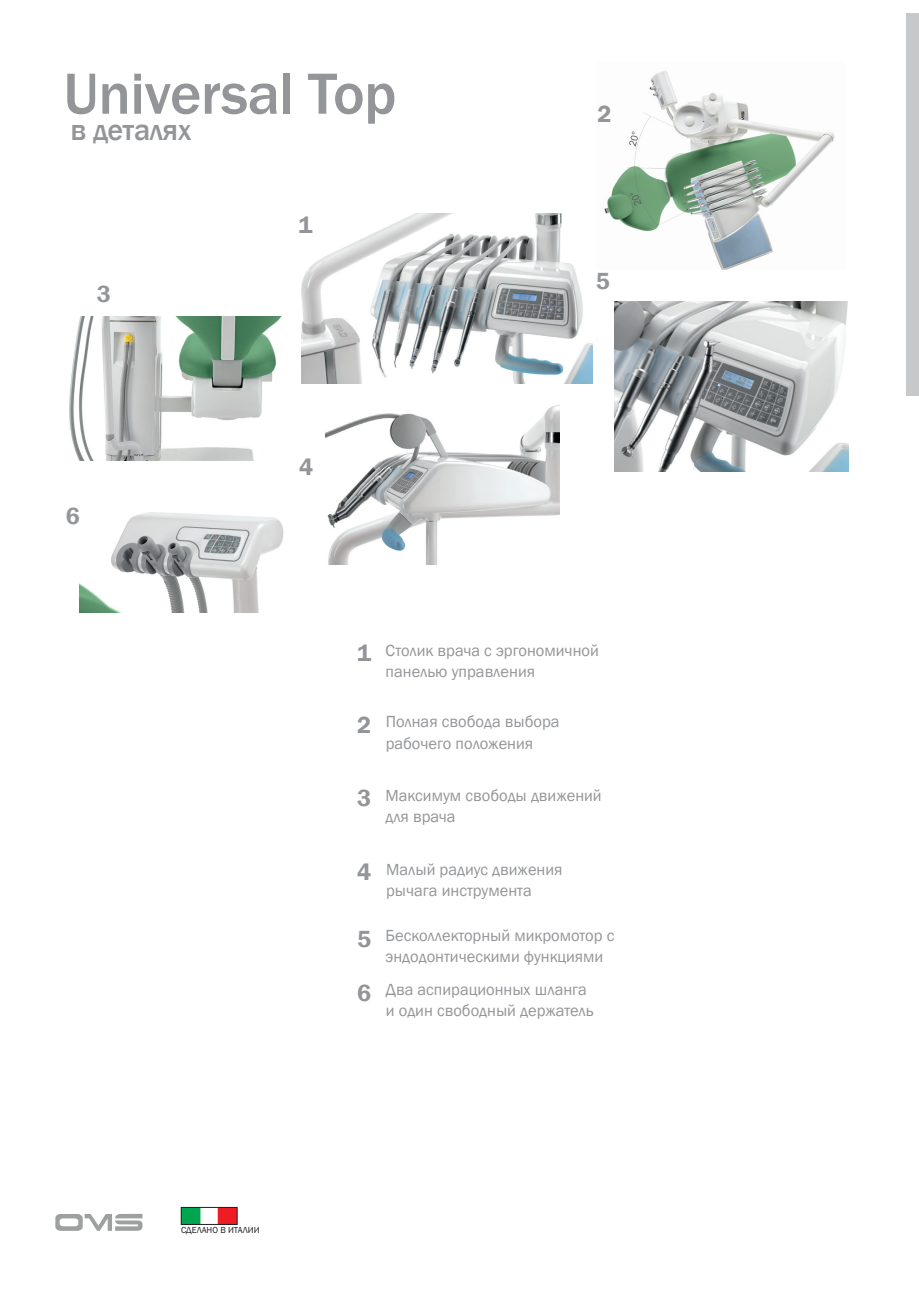
<style>
.page{position:relative;width:919px;height:1289px;background:#fff}
.page>*{position:absolute;margin:0;border:0;box-sizing:border-box;transform-origin:0 0}
.t1{font:500 60px "Franklin Gothic";letter-spacing:-.01em;color:#939598}
.t2{font:500 30px "Franklin Gothic";letter-spacing:-.01em;color:#939598}
.t3{font:600 24px "Franklin Gothic";color:#939598}
.Prelesti{font:16.5px/21px "Franklin Gothic";color:#939598}
.t4{font:9px "Franklin Gothic";color:#231f20}
</style>
<div class="page">
<svg style="left:55px;top:1213px;width:88px;height:17px"></svg>
<svg style="left:183px;top:1209px;width:52px;height:13px"></svg>
<div style="left:181px;top:1207px;width:56px;height:17px;border:1px solid #231f20"></div>
<img style="left:79px;top:512px;width:205px;height:101px">
<img style="left:301px;top:213px;width:291px;height:170px">
<div style="left:906px;top:13px;width:12px;height:382px;background:#c7c8ca"></div>
<img style="left:604px;top:70px;width:231px;height:199px">
<div style="left:58px;top:313px;width:236px;height:147px;background:linear-gradient(to right,#fff,#fff)"></div>
<img style="left:59px;top:317px;width:235px;height:143px">
<img style="left:325px;top:405px;width:234px;height:160px">
<img style="left:614px;top:301px;width:234px;height:171px">
<p class="t1" style="left:63px;top:57px;width:334px">Universal Top</p>
<p class="t2" style="left:70px;top:111px;width:122px">в деталях</p>
<p class="t3" style="left:97px;top:279px;width:16px">3</p>
<p class="t3" style="left:66px;top:501px;width:16px">6</p>
<p class="t3" style="left:298px;top:210px;width:16px">1</p>
<p class="t3" style="left:299px;top:452px;width:16px">4</p>
<p class="t3" style="left:597px;top:99px;width:16px">2</p>
<p class="t3" style="left:595px;top:266px;width:16px">5</p>
<p class="t4" style="left:181px;top:1224px;width:80px">СДЕЛАНО В ИТАЛИИ</p>
<p class="t3" style="left:357px;top:638px;width:16px">1</p>
<p class="t3" style="left:357px;top:709px;width:16px">2</p>
<p class="t3" style="left:357px;top:783px;width:16px">3</p>
<p class="t3" style="left:357px;top:857px;width:16px">4</p>
<p class="t3" style="left:357px;top:923px;width:16px">5</p>
<p class="t3" style="left:357px;top:977px;width:16px">6</p>
<p class="Prelesti" style="left:385px;top:640px;width:215px">Столик врача с эргономичной панелью управления</p>
<p class="Prelesti" style="left:385px;top:711px;width:175px">Полная свобода выбора рабочего положения</p>
<p class="Prelesti" style="left:385px;top:785px;width:218px">Максимум свободы движений для врача</p>
<p class="Prelesti" style="left:386px;top:859px;width:178px">Малый радиус движения рычага инструмента</p>
<p class="Prelesti" style="left:385px;top:925px;width:230px">Бесколлекторный микромотор с</p>
<p class="Prelesti" style="left:385px;top:946px;width:219px">эндодонтическими функциями</p>
<p class="Prelesti" style="left:386px;top:979px;width:209px">Два аспирационных шланга и один свободный держатель</p>
</div>
